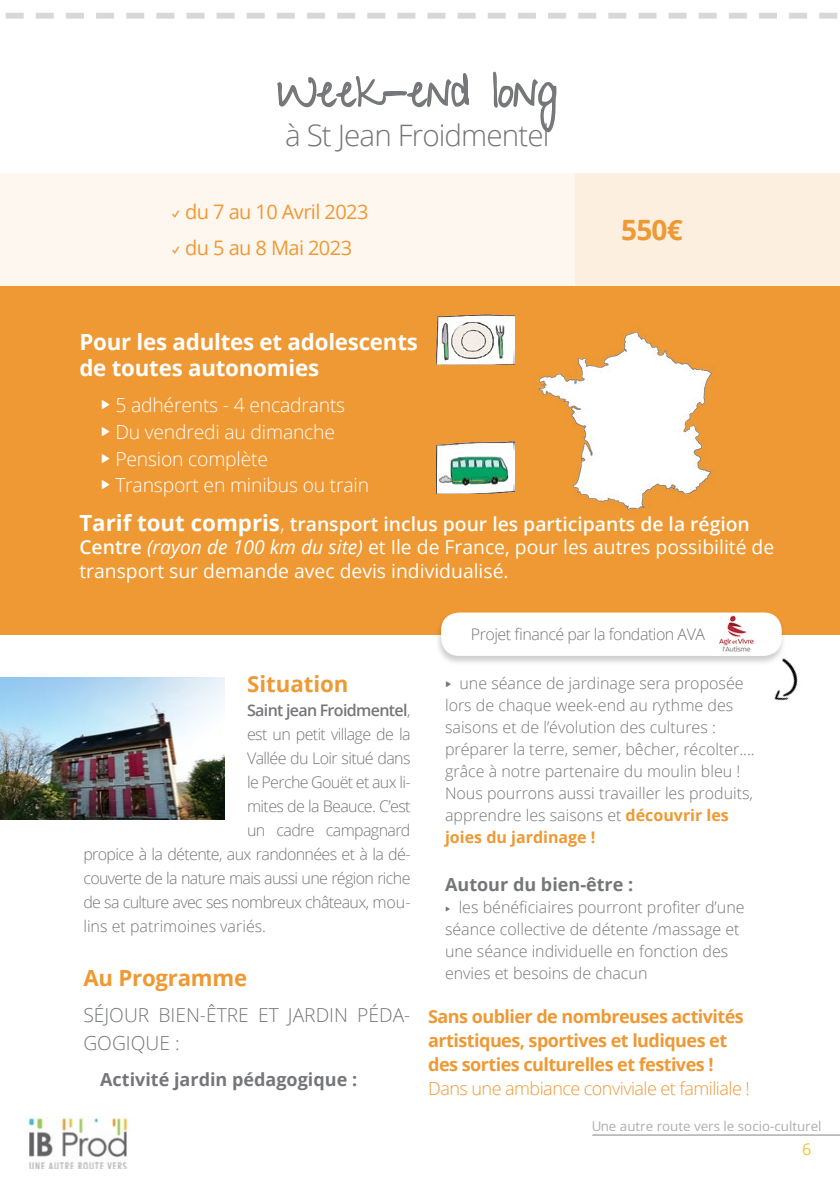
<style>
.page{position:relative;width:840px;height:1191px;background:#fff}
.page>*{position:absolute;margin:0;border:0;box-sizing:border-box;transform-origin:0 0}
.t1{font:44.6px "Give You Glory";color:#757679}
.t2{font:300 29.6px "Open Sans";letter-spacing:-.03em;color:#757679}
.t3{font:700 28px "Open Sans";color:#ee9934}
.t4{font:700 22.2px/26.8px "Open Sans";letter-spacing:-.01em;color:#fff}
.t5{font:700 22.2px "Open Sans";letter-spacing:-.005em;color:#ee9934}
.t6{font:20px/36px "Open Sans";letter-spacing:-.03em;color:#ee9934}
.t7{font:19.4px/23.2px "Open Sans";color:#fff}
.t8{font:300 19.4px/26.8px "Open Sans";letter-spacing:-.01em;color:#fff}
.t9{font:300 19.2px/28px "Open Sans";color:#757679}
.t10{font:700 18px/24px "Open Sans";letter-spacing:-.03em;color:#ee9934}
.t11{font:700 18px "Open Sans";color:#757679}
.t12{font:300 18px "Open Sans";letter-spacing:-.03em;color:#ee9934}
.t13{font:16.4px "Open Sans";color:#efc635}
.t14{font:300 16px/22px "Open Sans";color:#757679}
.t15{font:300 16px "Open Sans";letter-spacing:-.04em;color:#757679}
.t16{font:300 16px "Open Sans";letter-spacing:-.03em;color:#757679}
.t17{font:600 16px "Open Sans";letter-spacing:-.04em;color:#757679}
.t18{font:13.4px "Open Sans";color:#757679}
.s1{font-family:"Entypo"}
.s2{font-family:"Entypo";font-weight:400;font-size:29.8px}
.s3{font-weight:700;font-size:22.2px}
.s4{font-weight:300;font-size:22.2px}
.s5{font-weight:600}
.s6{font-style:italic}
.s7{font-weight:300}
.s8{font-family:"Entypo";font-weight:400;font-size:19.2px}
.s9{font-weight:700;color:#ee9934}
.s10{font-family:"Entypo";font-weight:400}
</style>
<div class="page">
<hr style="left:592px;top:1134px;width:247px;height:1px;background:#757679">
<svg style="left:5px;top:13px;width:832px;height:6px"></svg>
<img style="left:27px;top:1117px;width:101px;height:51px">
<img style="left:0;top:677px;width:224px;height:143px">
<svg style="left:277px;top:73px;width:192px;height:35px"></svg>
<svg style="left:493px;top:71px;width:64px;height:62px"></svg>
<div style="left:0;top:284px;width:839px;height:351px;background:#ee9934"></div>
<img style="left:514px;top:327px;width:200px;height:183px">
<img style="left:436px;top:314px;width:78px;height:51px">
<img style="left:436px;top:441px;width:78px;height:52px">
<div style="left:0;top:173px;width:576px;height:112px;background:#fef7ef"></div>
<div style="left:575px;top:173px;width:264px;height:112px;background:#fdefdf"></div>
<div style="left:434px;top:611px;width:352px;height:55px;background:#000;opacity:.2"></div>
<div style="left:441px;top:612px;width:340px;height:44px;background:#fff;border-radius:18px"></div>
<img style="left:719px;top:615px;width:37px;height:37px">
<img style="left:747px;top:647px;width:51px;height:54px">
<h1 class="t1" style="left:277px;top:65px;width:281px">Week-end long</h1>
<h2 class="t2" style="left:285px;top:115px;width:266px">à St Jean Froidmentel</h2>
<p class="t6" style="left:171px;top:193px;width:198px"><span class="s1">W</span> du 7 au 10 Avril 2023<br><span class="s1">W</span> du 5 au 8 Mai 2023</p>
<h3 class="t3" style="left:620px;top:210px;width:63px">550€</h3>
<h3 class="t4" style="left:79px;top:328px;width:340px">Pour les adultes et adolescents de toutes autonomies</h3>
<p class="t8" style="left:100px;top:391px;width:270px"><span class="s2">{</span> 5 adhérents - 4 encadrants<br><span class="s2">{</span> Du vendredi au dimanche<br><span class="s2">{</span> Pension complète<br><span class="s2">{</span> Transport en minibus ou train</p>
<p class="t7" style="left:79px;top:512px;width:696px"><span class="s3">Tarif tout compris</span><span class="s4">,</span> <span class="s5">transport inclus pour les participants de la région<br>Centre</span> <span class="s6">(rayon de 100 km du site)</span> et Ile de France, pour les autres possibilité de transport sur demande avec devis individualisé.</p>
<h3 class="t5" style="left:247px;top:668px;width:103px">Situation</h3>
<p class="t17" style="left:247px;top:699px;width:165px">Saint jean Froidmentel<span class="s7">,</span></p>
<p class="t15" style="left:247px;top:723px;width:165px">est un petit village de la</p>
<p class="t15" style="left:247px;top:747px;width:165px">Vallée du Loir situé dans</p>
<p class="t15" style="left:247px;top:771px;width:165px">le Perche Gouët et aux li-</p>
<p class="t15" style="left:247px;top:795px;width:165px">mites de la Beauce. C’est</p>
<p class="t15" style="left:247px;top:819px;width:165px">un cadre campagnard</p>
<p class="t15" style="left:83px;top:843px;width:328px">propice à la détente, aux randonnées et à la dé-</p>
<p class="t15" style="left:83px;top:867px;width:328px">couverte de la nature mais aussi une région riche</p>
<p class="t15" style="left:83px;top:891px;width:328px">de sa culture avec ses nombreux châteaux, mou-</p>
<p class="t14" style="left:83px;top:914px;width:184px">lins et patrimoines variés.</p>
<h3 class="t5" style="left:83px;top:962px;width:165px">Au Programme</h3>
<p class="t9" style="left:83px;top:1001px;width:328px">Séjour bien-être et jardin péda&shy;gogique :</p>
<p class="t11" style="left:100px;top:1067px;width:258px">Activité jardin pédagogique :</p>
<p class="t16" style="left:470px;top:623px;width:236px">Projet financé par la fondation AVA</p>
<p class="t14" style="left:445px;top:672px;width:311px"><span class="s8">{</span> une séance de jardinage sera proposée lors de chaque week-end au rythme des saisons et de l’évolution des cultures : préparer la terre, semer, bêcher, récolter.... grâce à notre partenaire du moulin bleu !<br>Nous pourrons aussi travailler les produits, apprendre les saisons et <span class="s9">découvrir les joies du jardinage !</span></p>
<p class="t11" style="left:445px;top:872px;width:189px">Autour du bien-être :</p>
<p class="t14" style="left:445px;top:896px;width:301px"><span class="s10">{</span> les bénéficiaires pourront profiter d’une séance collective de détente /massage et une séance individuelle en fonction des envies et besoins de chacun</p>
<p class="t10" style="left:428px;top:1004px;width:317px">Sans oublier de nombreuses activités artistiques, sportives et ludiques et des sorties culturelles et festives !</p>
<p class="t12" style="left:428px;top:1076px;width:323px">Dans une ambiance conviviale et familiale !</p>
<p class="t18" style="left:590px;top:1116px;width:232px">Une autre route vers le socio-culturel</p>
<p class="t13" style="left:801px;top:1138px;width:11px">6</p>
</div>
